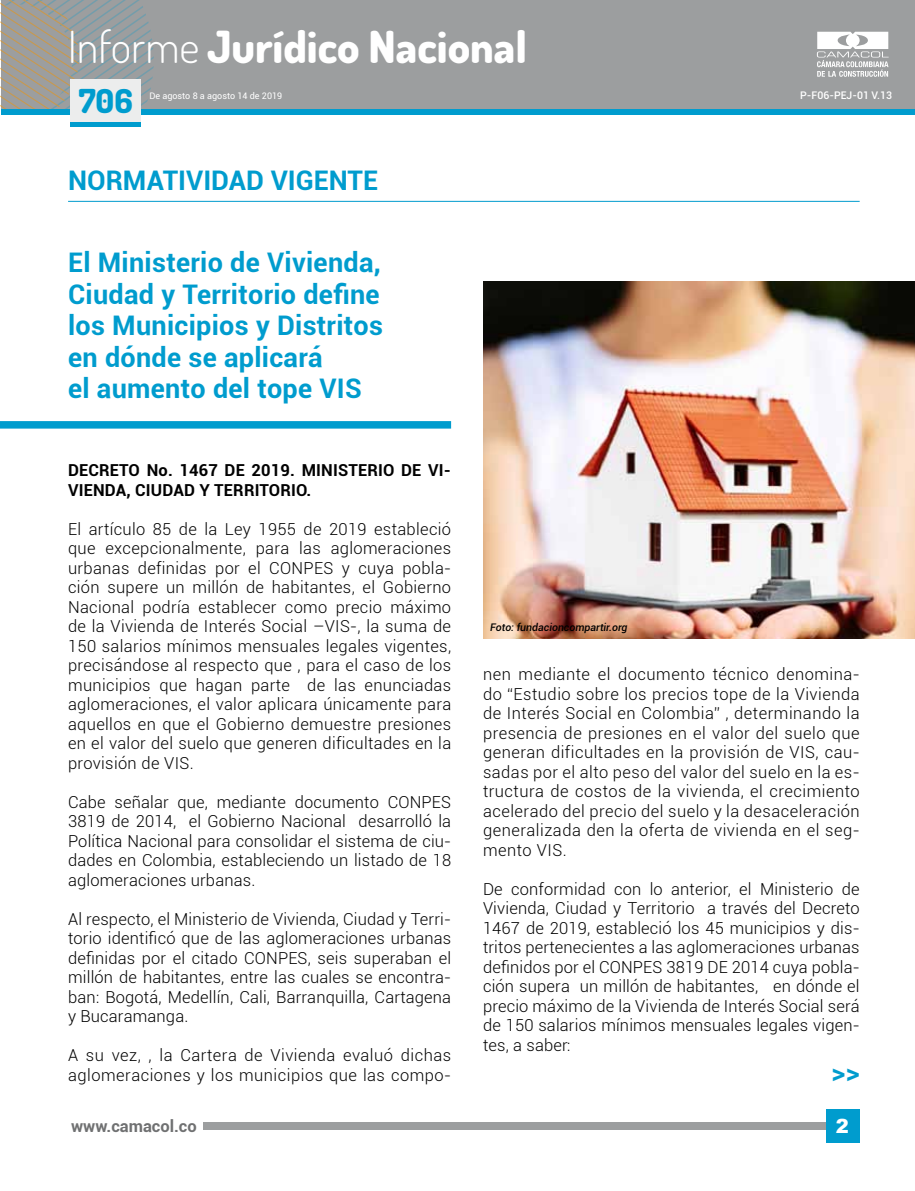
<style>
.page{position:relative;width:915px;height:1191px;background:#fff}
.page>*{position:absolute;margin:0;border:0;box-sizing:border-box;transform-origin:0 0}
.t1{font:800 44.25px "Dosis";color:#fff}
.t2{font:800 33px "Dosis";color:#009cce}
.t3{font:700 27px/31.5px "Roboto";letter-spacing:.01em;color:#009cce}
.t4{font:900 19.5px "Roboto";color:#fff}
.t5{font:900 19.5px "Arial";color:#fff}
.t6{font:300 16.5px/19.5px "Roboto";letter-spacing:.02em;color:#000;text-align:justify}
.t7{font:700 16.5px "Roboto";letter-spacing:.01em;color:#000}
.t8{font:700 16.5px "Roboto";color:#707172}
.t9{font:italic 500 10.5px "Roboto";color:#000}
.t10{font:500 10.5px "Roboto";color:#fff}
.t11{font:9px "Roboto";color:#fff}
.s1{font-weight:300}
</style>
<div class="page">
<div style="left:203px;top:1122px;width:655px;height:7px;background:#9c9e9f"></div>
<div style="left:825px;top:1109px;width:33px;height:34px;background:#009cce"></div>
<div style="left:1px;top:0;width:913px;height:108px;background:#9c9e9f"></div>
<div style="left:1px;top:109px;width:913px;height:5px;background:#009cce"></div>
<svg style="left:1px;top:0;width:158px;height:109px"></svg>
<svg style="left:817px;top:32px;width:71px;height:45px"></svg>
<div style="left:70px;top:122px;width:70px;height:5px;background:#009cce"></div>
<div style="left:70px;top:79px;width:70px;height:43px;background:#eceded"></div>
<img style="left:483px;top:282px;width:430px;height:356px">
<div style="left:0;top:421px;width:451px;height:7px;background:#009cce"></div>
<hr style="left:68px;top:201px;width:791px;height:1px;background:#009cce">
<h1 class="t1" style="left:68px;top:18px;width:460px"><span class="s1">Informe</span> Jurídico Nacional</h1>
<h2 class="t2" style="left:79px;top:80px;width:56px">706</h2>
<p class="t11" style="left:149px;top:90px;width:134px">De agosto 8 a agosto 14 de 2019</p>
<h3 class="t3" style="left:68px;top:164px;width:109px">Normativid</h3>
<h3 class="t3" style="left:229px;top:164px;width:102px">ad Vigente</h3>
<h3 class="t3" style="left:68px;top:246px;width:316px">El Ministerio de Vivienda,<br>Ciudad y Territorio define los Municipios y Distritos en dónde se aplicará<br>el aumento del tope VIS</h3>
<p class="t10" style="left:800px;top:87px;width:93px">P-F06-PEJ-01 V.13</p>
<p class="t7" style="left:68px;top:458px;width:22px">Decret</p>
<p class="t7" style="left:129px;top:458px;width:197px">o No. 1467 de 2019. Ministeri</p>
<p class="t7" style="left:383px;top:458px;width:69px">o de Vi-</p>
<p class="t7" style="left:68px;top:478px;width:11px">viend</p>
<p class="t7" style="left:116px;top:478px;width:118px">a, Ciudad y Territ</p>
<p class="t7" style="left:269px;top:478px;width:44px">orio.</p>
<p class="t6" style="left:68px;top:518px;width:384px">El artículo 85 de la Ley 1955 de 2019 estableció que excepcionalmente, para las aglomeraciones urbanas definidas por el CONPES y cuya pobla&shy;ción supere un millón de habitantes, el Gobierno Nacional podría establecer como precio máximo de la Vivienda de Interés Social –VIS-, la suma de 150 salarios mínimos mensuales legales vigentes, precisándose al respecto que , para el caso de los municipios que hagan parte de las enunciadas aglomeraciones, el valor aplicara únicamente para aquellos en que el Gobierno demuestre presiones en el valor del suelo que generen dificultades en la provisión de VIS.</p>
<p class="t6" style="left:68px;top:791px;width:384px">Cabe señalar que, mediante documento CONPES 3819 de 2014, el Gobierno Nacional desarrolló la Política Nacional para consolidar el sistema de ciu&shy;dades en Colombia, estableciendo un listado de 18 aglomeraciones urbanas.</p>
<p class="t6" style="left:68px;top:908px;width:384px">Al respecto, el Ministerio de Vivienda, Ciudad y Terri&shy;torio identificó que de las aglomeraciones urbanas definidas por el citado CONPES, seis superaban el millón de habitantes, entre las cuales se encontra&shy;ban: Bogotá, Medellín, Cali, Barranquilla, Cartagena y Bucaramanga.</p>
<p class="t6" style="left:68px;top:1045px;width:384px">A su vez, , la Cartera de Vivienda evaluó dichas aglomeraciones y los municipios que las compo-</p>
<p class="t9" style="left:490px;top:620px;width:139px">Foto: fundacioncompartir.org</p>
<p class="t6" style="left:483px;top:664px;width:378px">nen mediante el documento técnico denomina&shy;do “Estudio sobre los precios tope de la Vivienda de Interés Social en Colombia” , determinando la presencia de presiones en el valor del suelo que generan dificultades en la provisión de VIS, cau&shy;sadas por el alto peso del valor del suelo en la es&shy;tructura de costos de la vivienda, el crecimiento acelerado del precio del suelo y la desaceleración generalizada den la oferta de vivienda en el seg&shy;mento VIS.</p>
<p class="t6" style="left:483px;top:878px;width:378px">De conformidad con lo anterior, el Ministerio de Vivienda, Ciudad y Territorio a través del Decreto 1467 de 2019, estableció los 45 municipios y dis&shy;tritos pertenecientes a las aglomeraciones urbanas definidos por el CONPES 3819 DE 2014 cuya pobla&shy;ción supera un millón de habitantes, en dónde el precio máximo de la Vivienda de Interés Social será de 150 salarios mínimos mensuales legales vigen&shy;tes, a saber:</p>
<h3 class="t3" style="left:831px;top:1055px;width:30px">&gt;&gt;</h3>
<p class="t5" style="left:835px;top:1111px;width:15px">2</p>
<p class="t8" style="left:71px;top:1114px;width:127px">www.camacol.co</p>
<p class="t4" style="left:836px;top:1114px;width:13px">1</p>
</div>
